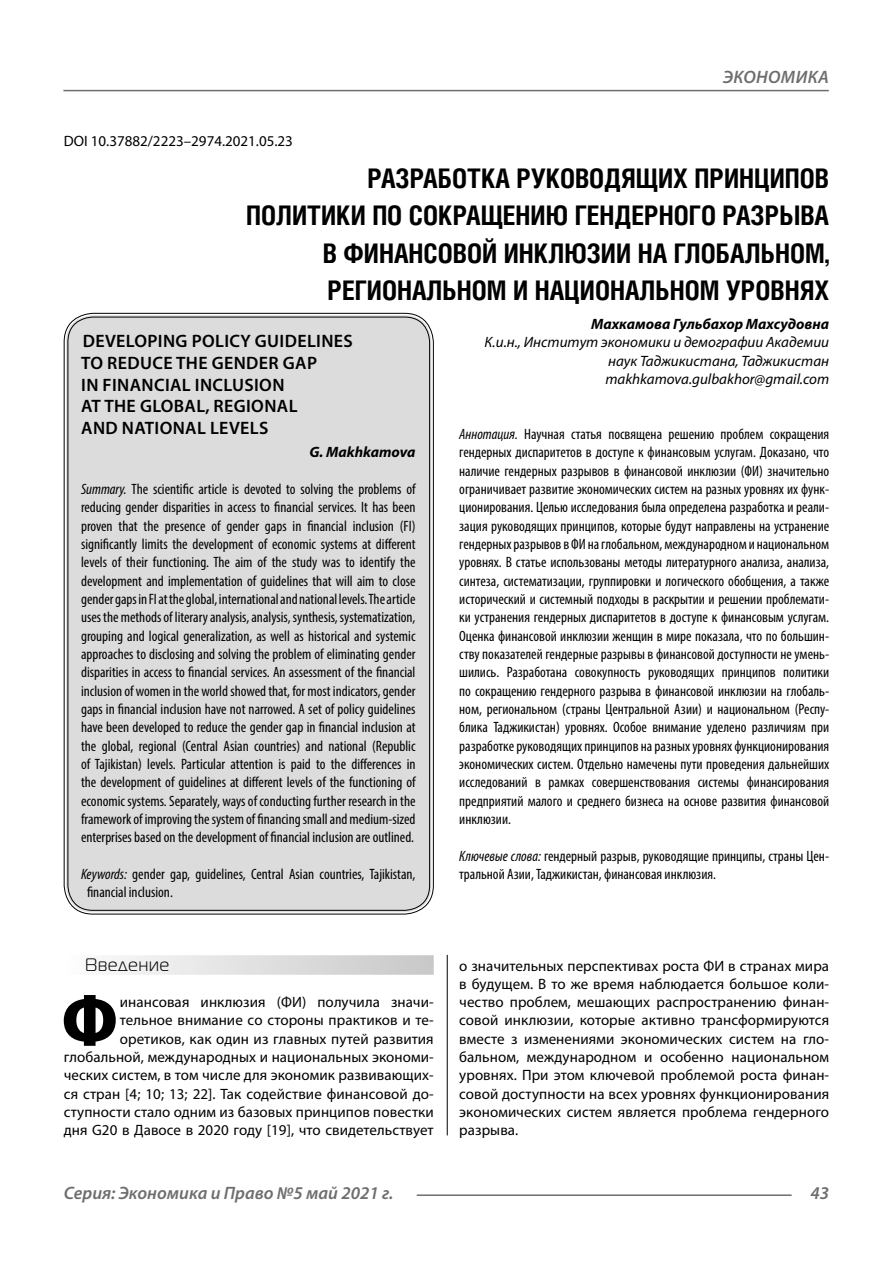
<style>
.page{position:relative;width:893px;height:1263px;background:#fff}
.page>*{position:absolute;margin:0;border:0;box-sizing:border-box;transform-origin:0 0}
.Bukvica{font:900 69.3px "Myriad Pro";color:#000}
.Header{font:700 27px/37.5px "Helios Cond C";color:#000;text-align:right}
.Header-eng{font:600 18px/21.6px "Myriad Pro";letter-spacing:.02em;color:#000}
.t1{font:italic 600 18px "Myriad Pro";color:#6e6e6e}
.Subheader{font:18px "Magistral C";letter-spacing:.05em;color:#000}
.Annotation-rus{font:condensed 15px/18.3px "Myriad Pro";color:#000;text-align:justify}
.Annotation-eng{font:condensed 15px/18.3px "Myriad Pro";color:#000;text-align:justify}
.Bukvica-2{font:15px/18.3px "Myriad Pro";letter-spacing:.005em;color:#000;text-align:right}
.Author-doc{font:italic 15px/18.3px "Myriad Pro";color:#000;text-align:right}
.DOI{font:15px "Myriad Pro";color:#000}
.Author-email{font:italic 15px "Myriad Pro";color:#000}
.Author{font:italic 700 15px "Myriad Pro";color:#000}
.Author-eng{font:italic 700 15px "Myriad Pro";color:#000}
.s1{font-style:italic}
</style>
<div class="page">
<hr style="left:447px;top:934px;width:1px;height:201px;background:#000">
<div style="left:43px;top:934px;width:786px;height:21px;background:#fff"></div>
<div style="left:64px;top:955px;width:370px;height:20px;background:linear-gradient(to right,#fcfcfc,#c8c8c8)"></div>
<div style="left:66px;top:315px;width:365px;height:597px;background:#dcdcdc;border-radius:27px"></div>
<hr style="left:63px;top:90px;width:766px;height:1px;background:#6e6e6e">
<hr style="left:417px;top:1194px;width:375px;height:2px;background:#6e6e6e">
<p class="t1" style="left:723px;top:66px;width:24px">Экономика</p>
<p class="DOI" style="left:64px;top:132px;width:231px">DOI 10.37882/2223–2974.2021.05.23</p>
<p class="Header" style="left:246px;top:159px;width:584px">РАЗРАБОТКА РУКОВОДЯЩИХ ПРИНЦИПОВ ПОЛИТИКИ ПО СОКРАЩЕНИЮ ГЕНДЕРНОГО РАЗРЫВА В ФИНАНСОВОЙ ИНКЛЮЗИИ НА ГЛОБАЛЬНОМ, РЕГИОНАЛЬНОМ И НАЦИОНАЛЬНОМ УРОВНЯХ</p>
<p class="Author" style="left:591px;top:314px;width:239px">Махкамова Гульбахор Махсудовна</p>
<p class="Author-doc" style="left:485px;top:333px;width:346px">К.и.н., Институт экономики и демографии Академии наук Таджикистана, Таджикистан</p>
<p class="Author-email" style="left:605px;top:370px;width:225px">makhkamova.gulbakhor@gmail.com</p>
<p class="Header-eng" style="left:81px;top:330px;width:273px">DEVELOPING POLICY GUIDELINES<br>TO REDUCE THE GENDER GAP<br>IN FINANCIAL INCLUSION<br>AT THE GLOBAL, REGIONAL<br>AND NATIONAL LEVELS</p>
<p class="Author-eng" style="left:309px;top:443px;width:108px">G. Makhkamova</p>
<p class="Annotation-eng" style="left:81px;top:480px;width:336px"><span class="s1">Summary.</span> The scientific article is devoted to solving the problems of reducing gender disparities in access to financial services. It has been proven that the presence of gender gaps in financial inclusion (FI) significantly limits the development of economic systems at different levels of their functioning. The aim of the study was to identify the development and implementation of guidelines that will aim to close gender gaps in FI at the global, international and national levels. The article uses the methods of literary analysis, analysis, synthesis, systematization, grouping and logical generalization, as well as historical and systemic approaches to disclosing and solving the problem of eliminating gender disparities in access to financial services. An assessment of the financial inclusion of women in the world showed that, for most indicators, gender gaps in financial inclusion have not narrowed. A set of policy guidelines have been developed to reduce the gender gap in financial inclusion at the global, regional (Central Asian countries) and national (Republic of Tajikistan) levels. Particular attention is paid to the differences in the development of guidelines at different levels of the functioning of economic systems. Separately, ways of conducting further research in the framework of improving the system of financing small and medium-sized enterprises based on the development of financial inclusion are outlined.</p>
<p class="Annotation-eng" style="left:87px;top:864px;width:330px;text-indent:-6px"><span class="s1">Keywords:</span> gender gap, guidelines, Central Asian countries, Tajikistan, financial inclusion.</p>
<p class="Annotation-rus" style="left:459px;top:425px;width:371px"><span class="s1">Аннотация.</span> Научная статья посвящена решению проблем сокращения гендерных диспаритетов в доступе к финансовым услугам. Доказано, что наличие гендерных разрывов в финансовой инклюзии (ФИ) значительно ограничивает развитие экономических систем на разных уровнях их функ&shy;ционирования. Целью исследования была определена разработка и реали&shy;зация руководящих принципов, которые будут направлены на устранение гендерных разрывов в ФИ на глобальном, международном и национальном уровнях. В статье использованы методы литературного анализа, анализа, синтеза, систематизации, группировки и логического обобщения, а также исторический и системный подходы в раскрытии и решении проблемати&shy;ки устранения гендерных диспаритетов в доступе к финансовым услугам.<br>Оценка финансовой инклюзии женщин в мире показала, что по большин&shy;ству показателей гендерные разрывы в финансовой доступности не умень&shy;шились. Разработана совокупность руководящих принципов политики по сокращению гендерного разрыва в финансовой инклюзии на глобаль&shy;ном, региональном (страны Центральной Азии) и национальном (Респу&shy;блика Таджикистан) уровнях. Особое внимание уделено различиям при разработке руководящих принципов на разных уровнях функционирования экономических систем. Отдельно намечены пути проведения дальнейших исследований в рамках совершенствования системы финансирования предприятий малого и среднего бизнеса на основе развития финансовой инклюзии.</p>
<p class="Annotation-rus" style="left:459px;top:846px;width:371px"><span class="s1">Ключевые слова:</span> гендерный разрыв, руководящие принципы, страны Цен&shy;тральной Азии, Таджикистан, финансовая инклюзия.</p>
<p class="Subheader" style="left:85px;top:955px;width:86px">Введение</p>
<p class="Bukvica" style="left:61px;top:974px;width:58px">Ф</p>
<p class="Bukvica-2" style="left:64px;top:993px;width:371px">инансовая инклюзия (ФИ) получила значи&shy;тельное внимание со стороны практиков и те&shy;оретиков, как один из главных путей развития глобальной, международных и национальных экономи&shy;ческих систем, в том числе для экономик развивающих&shy;ся стран [4; 10; 13; 22]. Так содействие финансовой до&shy;ступности стало одним из базовых принципов повестки дня G20 в Давосе в 2020 году [19], что свидетельствует</p>
<p class="Bukvica-2" style="left:459px;top:956px;width:371px;text-align:justify">о значительных перспективах роста ФИ в странах мира в будущем. В то же время наблюдается большое коли&shy;чество проблем, мешающих распространению финан&shy;совой инклюзии, которые активно трансформируются вместе з изменениями экономических систем на гло&shy;бальном, международном и особенно национальном уровнях. При этом ключевой проблемой роста финан&shy;совой доступности на всех уровнях функционирования экономических систем является проблема гендерного разрыва.</p>
<p class="t1" style="left:64px;top:1182px;width:331px">Серия: Экономика и Право №5 май 2021 г.</p>
<p class="t1" style="left:810px;top:1182px;width:20px">43</p>
</div>
